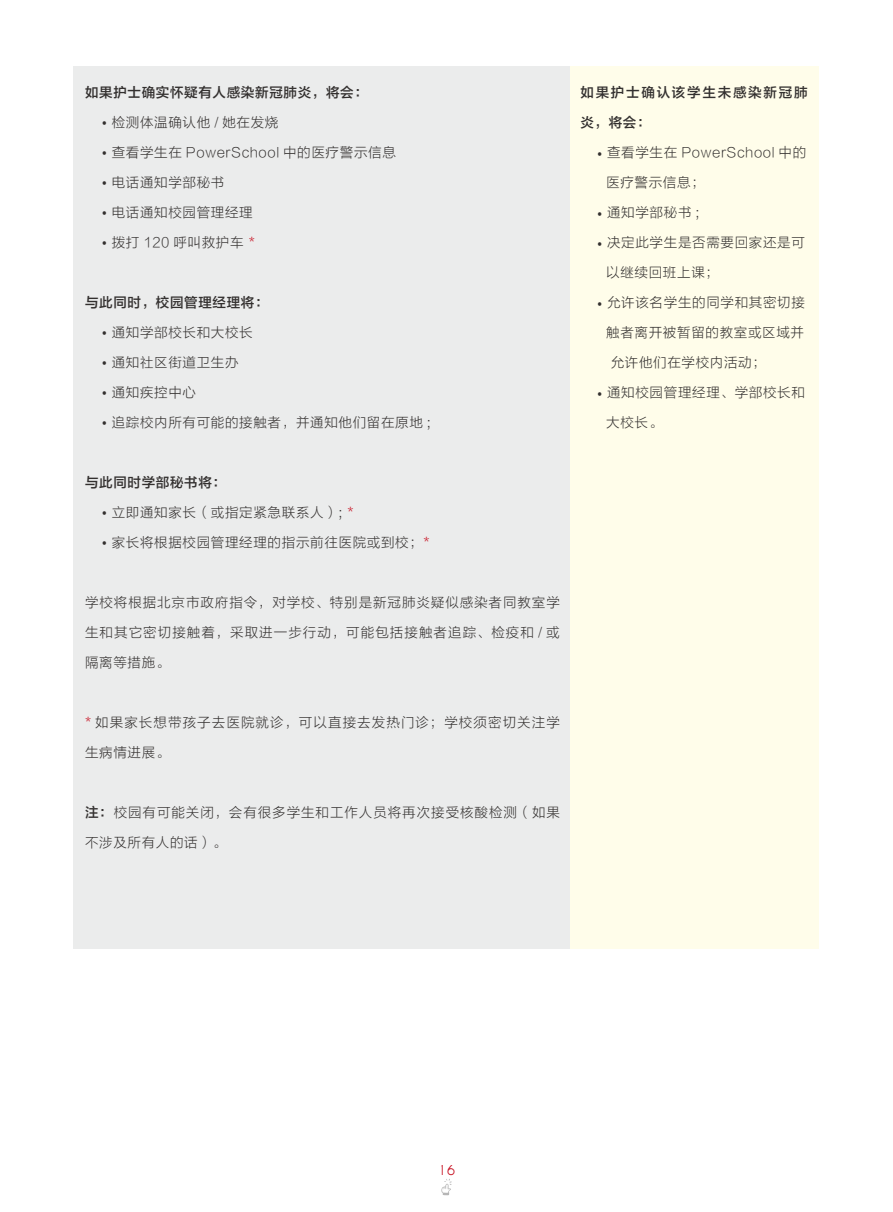
<style>
.page{position:relative;width:893px;height:1212px;background:#fff}
.page>*{position:absolute;margin:0;border:0;box-sizing:border-box;transform-origin:0 0}
.t1{font:13.5px "FZLTKHJW GB1 0";letter-spacing:.05em;color:#33302f}
.t2{font:13.5px "FZLTKHJW GB1 0";letter-spacing:.07em;color:#33302f}
.t3{font:13.5px "FZLTKHJW GB1 0";letter-spacing:.08em;color:#33302f}
.t4{font:13.5px "FZLTZHJW GB1 0";letter-spacing:.05em;color:#33302f}
.t5{font:13.5px "FZLTZHJW GB1 0";letter-spacing:.13em;color:#33302f}
.t6{font:700 13.5px "Caviar Dreams";color:#c71021}
.s1{font-family:"Noto Sans Hans"}
.s2{color:#c71021}
.s3{font-family:"FZLTZHJW GB1 0"}
</style>
<div class="page">
<svg style="left:441px;top:1179px;width:11px;height:16px"></svg>
<div style="left:73px;top:66px;width:497px;height:882px;background:#ebecec"></div>
<div style="left:570px;top:66px;width:248px;height:882px;background:#fffdea"></div>
<p class="t4" style="left:85px;top:85px;width:284px">如果护士确实怀疑有人感染新冠肺炎，将会：</p>
<p class="t1" style="left:102px;top:115px;width:178px"><span class="s1">•</span> 检测体温确认他 / 她在发烧</p>
<p class="t1" style="left:102px;top:145px;width:295px"><span class="s1">•</span> 查看学生在 PowerSchool 中的医疗警示信息</p>
<p class="t1" style="left:102px;top:175px;width:124px"><span class="s1">•</span> 电话通知学部秘书</p>
<p class="t1" style="left:102px;top:205px;width:152px"><span class="s1">•</span> 电话通知校园管理经理</p>
<p class="t1" style="left:102px;top:235px;width:154px"><span class="s1">•</span> 拨打 120 呼叫救护车 <span class="s2">*</span></p>
<p class="t4" style="left:85px;top:295px;width:185px">与此同时，校园管理经理将：</p>
<p class="t1" style="left:102px;top:325px;width:152px"><span class="s1">•</span> 通知学部校长和大校长</p>
<p class="t1" style="left:102px;top:355px;width:138px"><span class="s1">•</span> 通知社区街道卫生办</p>
<p class="t1" style="left:102px;top:385px;width:96px"><span class="s1">•</span> 通知疾控中心</p>
<p class="t1" style="left:102px;top:415px;width:330px"><span class="s1">•</span> 追踪校内所有可能的接触者，并通知他们留在原地 ;</p>
<p class="t4" style="left:85px;top:474px;width:143px">与此同时学部秘书将：</p>
<p class="t1" style="left:102px;top:505px;width:253px"><span class="s1">•</span> 立即通知家长（或指定紧急联系人）; <span class="s2">*</span></p>
<p class="t1" style="left:102px;top:535px;width:329px"><span class="s1">•</span> 家长将根据校园管理经理的指示前往医院或到校；<span class="s2">*</span></p>
<p class="t2" style="left:85px;top:595px;width:476px">学校将根据北京市政府指令，对学校、特别是新冠肺炎疑似感染者同教室学</p>
<p class="t3" style="left:85px;top:625px;width:476px">生和其它密切接触着，采取进一步行动，可能包括接触者追踪、检疫和 / 或</p>
<p class="t1" style="left:85px;top:655px;width:86px">隔离等措施。</p>
<p class="t3" style="left:85px;top:715px;width:476px"><span class="s2">*</span> 如果家长想带孩子去医院就诊，可以直接去发热门诊；学校须密切关注学</p>
<p class="t1" style="left:85px;top:745px;width:86px">生病情进展。</p>
<p class="t2" style="left:85px;top:805px;width:476px"><span class="s3">注：</span>校园有可能关闭，会有很多学生和工作人员将再次接受核酸检测（如果</p>
<p class="t1" style="left:85px;top:835px;width:143px">不涉及所有人的话）。</p>
<p class="t5" style="left:580px;top:85px;width:229px">如果护士确认该学生未感染新冠肺</p>
<p class="t4" style="left:580px;top:115px;width:72px">炎，将会：</p>
<p class="t1" style="left:597px;top:145px;width:210px"><span class="s1">•</span> 查看学生在 PowerSchool 中的</p>
<p class="t1" style="left:606px;top:175px;width:100px">医疗警示信息；</p>
<p class="t1" style="left:597px;top:205px;width:103px"><span class="s1">•</span> 通知学部秘书 ;</p>
<p class="t1" style="left:597px;top:235px;width:209px"><span class="s1">•</span> 决定此学生是否需要回家还是可</p>
<p class="t1" style="left:606px;top:265px;width:114px">以继续回班上课；</p>
<p class="t1" style="left:597px;top:295px;width:209px"><span class="s1">•</span> 允许该名学生的同学和其密切接</p>
<p class="t1" style="left:606px;top:325px;width:199px">触者离开被暂留的教室或区域并</p>
<p class="t1" style="left:611px;top:355px;width:157px">允许他们在学校内活动；</p>
<p class="t1" style="left:597px;top:385px;width:209px"><span class="s1">•</span> 通知校园管理经理、学部校长和</p>
<p class="t1" style="left:606px;top:415px;width:58px">大校长。</p>
<p class="t6" style="left:438px;top:1162px;width:19px">16</p>
</div>
